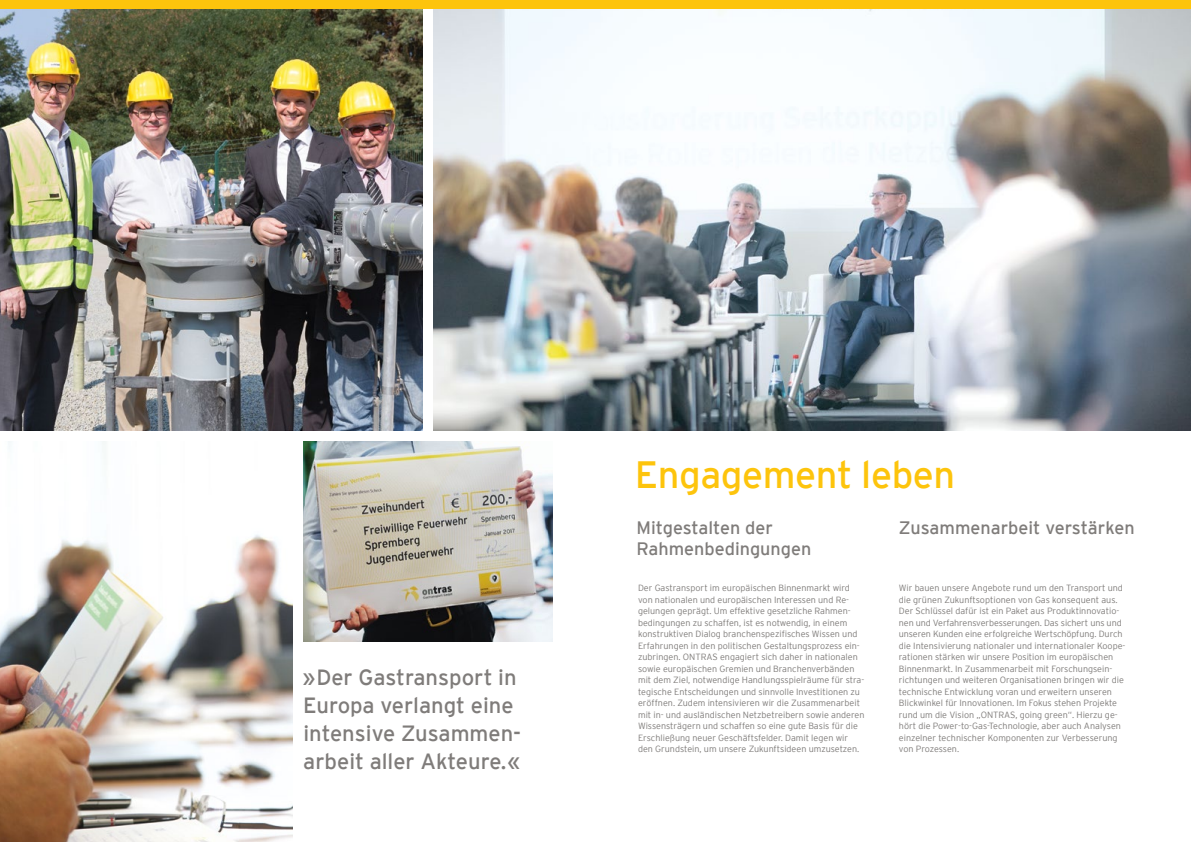
<style>
.page{position:relative;width:1191px;height:842px;background:#fff}
.page>*{position:absolute;margin:0;border:0;box-sizing:border-box;transform-origin:0 0}
.t1{font:38px "Interstate";letter-spacing:-.01em;color:#fdc40c}
.t2{font:22px/28px "Interstate";color:#7f7c7a}
.t3{font:18px/21.6px "Interstate";color:#7f7c7a}
.t4{font:300 9px/11.5px "Interstate";color:#7f7c7a}
</style>
<div class="page">
<img style="left:434px;top:9px;width:757px;height:421px">
<img style="left:0;top:9px;width:422px;height:421px">
<img style="left:0;top:442px;width:292px;height:400px">
<img style="left:303px;top:442px;width:250px;height:200px">
<div style="left:0;top:0;width:1191px;height:9px;background:#fdc40c"></div>
<h2 class="t2" style="left:302px;top:663px;width:220px">»Der Gastransport in<br>Europa verlangt eine intensive Zusammen&shy;arbeit aller Akteure.«</h2>
<h1 class="t1" style="left:635px;top:453px;width:322px">Engagement leben</h1>
<h3 class="t3" style="left:636px;top:516px;width:176px">Mitgestalten der<br>Rahmenbedingungen</h3>
<h3 class="t3" style="left:899px;top:516px;width:237px">Zusammenarbeit verstärken</h3>
<p class="t4" style="left:638px;top:582px;width:228px">Der Gastransport im europäischen Binnenmarkt wird von nationalen und europäischen Interessen und Re&shy;gelungen geprägt. Um effektive gesetzliche Rahmen&shy;bedingungen zu schaffen, ist es notwendig, in einem konstruktiven Dialog branchenspezifisches Wissen und Erfahrungen in den politischen Gestaltungsprozess ein&shy;zubringen. ONTRAS engagiert sich daher in nationalen sowie europäischen Gremien und Branchenverbänden mit dem Ziel, notwendige Handlungsspielräume für stra&shy;tegische Entscheidungen und sinnvolle Investitionen zu eröffnen. Zudem intensivieren wir die Zusammenarbeit mit in- und ausländischen Netzbetreibern sowie anderen Wissensträgern und schaffen so eine gute Basis für die Erschließung neuer Geschäftsfelder. Damit legen wir den Grundstein, um unsere Zukunftsideen umzusetzen.</p>
<p class="t4" style="left:899px;top:582px;width:228px">Wir bauen unsere Angebote rund um den Transport und die grünen Zukunftsoptionen von Gas konsequent aus.<br>Der Schlüssel dafür ist ein Paket aus Produktinnovatio&shy;nen und Verfahrensverbesserungen. Das sichert uns und unseren Kunden eine erfolgreiche Wertschöpfung. Durch die Intensivierung nationaler und internationaler Koope&shy;rationen stärken wir unsere Position im europäischen Binnenmarkt. In Zusammenarbeit mit Forschungsein&shy;richtungen und weiteren Organisationen bringen wir die technische Entwicklung voran und erweitern unseren Blickwinkel für Innovationen. Im Fokus stehen Projekte rund um die Vision „ONTRAS, going green“. Hierzu ge&shy;hört die Power-to-Gas-Technologie, aber auch Analysen einzelner technischer Komponenten zur Verbesserung von Prozessen.</p>
</div>
